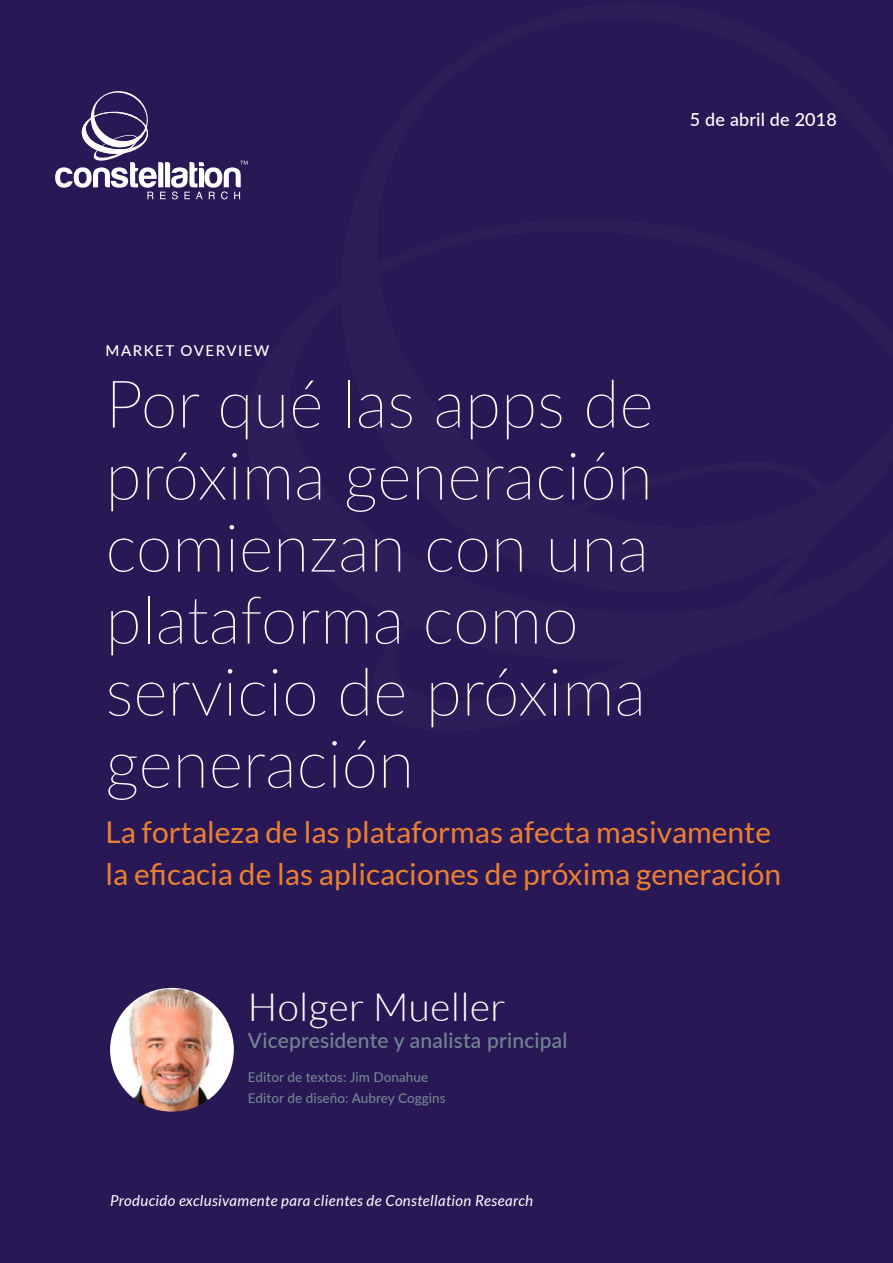
<style>
.page{position:relative;width:893px;height:1263px;background:#281855}
.page>*{position:absolute;margin:0;border:0;box-sizing:border-box;transform-origin:0 0}
.ReportTitle{font:100 66px/72px "Lato";color:#fff}
.Report_Author{font:300 39px "Lato";letter-spacing:.01em;color:#fff}
.Title_Subhead{font:30px/42px "Lato";color:#eb8032}
.Author_Title{font:500 21px "Lato";letter-spacing:.01em;color:#738592}
.Date{font:500 18px "Lato";letter-spacing:.01em;color:#fff}
.Produced_for_Constel{font:italic 15px "Lato";letter-spacing:.025em;color:#fff}
.Report_Tag{font:500 15px "Lato";letter-spacing:.1em;color:#fff}
.Editors{font:500 13.5px "Lato";letter-spacing:.005em;color:#738592}
</style>
<div class="page">
<svg style="left:55px;top:91px;width:192px;height:108px"></svg>
<img style="left:110px;top:988px;width:124px;height:124px;border-radius:62px">
<p class="Date" style="left:690px;top:106px;width:149px">5 de abril de 2018</p>
<p class="Report_Tag" style="left:106px;top:339px;width:166px">MARKET OVERVIEW</p>
<p class="ReportTitle" style="left:106px;top:366px;width:549px">Por qué las apps de próxima generación comienzan con una plataforma como servicio de próxima generación</p>
<p class="Title_Subhead" style="left:106px;top:811px;width:677px">La fortaleza de las plataformas afecta masivamente la eficacia de las aplicaciones de próxima generación</p>
<p class="Report_Author" style="left:248px;top:986px;width:259px">Holger Mueller</p>
<p class="Author_Title" style="left:248px;top:1025px;width:321px">Vicepresidente y analista principal</p>
<p class="Editors" style="left:248px;top:1068px;width:182px">Editor de textos: Jim Donahue</p>
<p class="Editors" style="left:248px;top:1089px;width:199px">Editor de diseño: Aubrey Coggins</p>
<p class="Produced_for_Constel" style="left:110px;top:1192px;width:425px">Producido exclusivamente para clientes de Constellation Research</p>
</div>
